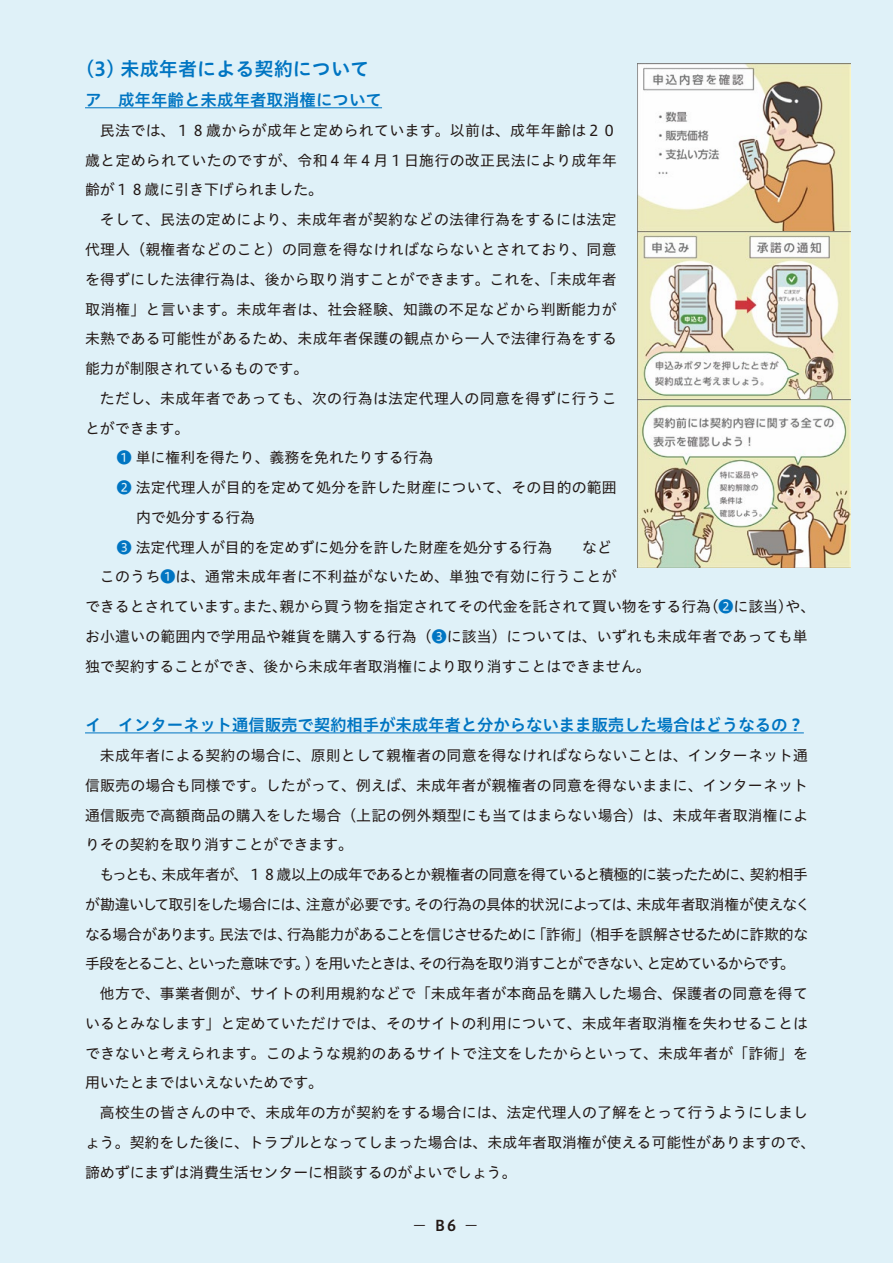
<style>
.page{position:relative;width:893px;height:1263px;background:#dff1f8}
.page>*{position:absolute;margin:0;border:0;box-sizing:border-box;transform-origin:0 0}
.t1{font:19.2px "Hiragino UD Sans Std W6";color:#0075c2}
.t2{font:16.5px "Hiragino UD Sans Std W6";letter-spacing:-.01em;color:#0075c2}
.t3{font:14.85px/29.7px "Hiragino UD Sans Std W4";letter-spacing:.015em;color:#221815}
.t4{font:14.85px "Koz Go Pr 6 N";color:#221815}
.s1{color:#0075c2}
.s2{font-family:"Hiragino UD Sans Std W6"}
</style>
<div class="page">
<hr style="left:85px;top:107px;width:297px;height:1px;background:#0075c2">
<hr style="left:85px;top:732px;width:719px;height:1px;background:#0075c2">
<img style="left:638px;top:64px;width:212px;height:503px">
<p class="t1" style="left:75px;top:54px;width:295px">（3) 未成年者による契約について</p>
<p class="t2" style="left:85px;top:87px;width:298px">ア　成年年齢と未成年者取消権について</p>
<p class="t3" style="left:85px;top:115px;width:533px">　民法では、１８歳からが成年と定められています。以前は、成年年齢は２０</p>
<p class="t3" style="left:85px;top:144px;width:533px">歳と定められていたのですが、令和４年４月１日施行の改正民法により成年年</p>
<p class="t3" style="left:85px;top:174px;width:240px">齢が１８歳に引き下げられました。</p>
<p class="t3" style="left:85px;top:204px;width:533px">　そして、民法の定めにより、未成年者が契約などの法律行為をするには法定</p>
<p class="t3" style="left:85px;top:234px;width:533px">代理人（親権者などのこと）の同意を得なければならないとされており、同意</p>
<p class="t3" style="left:85px;top:263px;width:533px">を得ずにした法律行為は、後から取り消すことができます。これを、「未成年者</p>
<p class="t3" style="left:85px;top:293px;width:533px">取消権」と言います。未成年者は、社会経験、知識の不足などから判断能力が</p>
<p class="t3" style="left:85px;top:323px;width:533px">未熟である可能性があるため、未成年者保護の観点から一人で法律行為をする</p>
<p class="t3" style="left:85px;top:353px;width:225px">能力が制限されているものです。</p>
<p class="t3" style="left:85px;top:382px;width:533px">　ただし、未成年者であっても、次の行為は法定代理人の同意を得ずに行うこ</p>
<p class="t3" style="left:85px;top:412px;width:106px">とができます。</p>
<p class="t3" style="left:117px;top:442px;width:318px"><span class="s1">❶</span> 単に権利を得たり、義務を免れたりする行為</p>
<p class="t3" style="left:117px;top:472px;width:501px"><span class="s1">❷</span> 法定代理人が目的を定めて処分を許した財産について、その目的の範囲</p>
<p class="t3" style="left:136px;top:502px;width:121px">内で処分する行為</p>
<p class="t3" style="left:117px;top:531px;width:497px"><span class="s1">❸</span> 法定代理人が目的を定めずに処分を許した財産を処分する行為　　など</p>
<p class="t3" style="left:85px;top:561px;width:533px">　このうち<span class="s1">❶</span>は、通常未成年者に不利益がないため、単独で有効に行うことが</p>
<p class="t3" style="left:85px;top:591px;width:732px">できるとされています。また、親から買う物を指定されてその代金を託されて買い物をする行為（<span class="s1">❷</span>に該当）や、</p>
<p class="t3" style="left:85px;top:621px;width:724px">お小遣いの範囲内で学用品や雑貨を購入する行為（<span class="s1">❸</span>に該当）については、いずれも未成年者であっても単</p>
<p class="t3" style="left:85px;top:650px;width:567px">独で契約することができ、後から未成年者取消権により取り消すことはできません。</p>
<p class="t2" style="left:85px;top:712px;width:720px">イ　インターネット通信販売で契約相手が未成年者と分からないまま販売した場合はどうなるの？</p>
<p class="t3" style="left:85px;top:740px;width:732px">　未成年者による契約の場合に、原則として親権者の同意を得なければならないことは、インターネット通信販売の場合も同様です。したがって、例えば、未成年者が親権者の同意を得ないままに、インターネット通信販売で高額商品の購入をした場合（上記の例外類型にも当てはまらない場合）は、未成年者取消権によりその契約を取り消すことができます。<br>　もっとも、未成年者が、１８歳以上の成年であるとか親権者の同意を得ていると積極的に装ったために、契約相手が勘違いして取引をした場合には、注意が必要です。その行為の具体的状況によっては、未成年者取消権が使えなくなる場合があります。民法では、行為能力があることを信じさせるために「詐術」（相手を誤解させるために詐欺的な手段をとること、といった意味です。）を用いたときは、その行為を取り消すことができない、と定めているからです。<br>　他方で、事業者側が、サイトの利用規約などで「未成年者が本商品を購入した場合、保護者の同意を得ているとみなします」と定めていただけでは、そのサイトの利用について、未成年者取消権を失わせることはできないと考えられます。このような規約のあるサイトで注文をしたからといって、未成年者が「詐術」を用いたとまではいえないためです。<br>　高校生の皆さんの中で、未成年の方が契約をする場合には、法定代理人の了解をとって行うようにしましょう。契約をした後に、トラブルとなってしまった場合は、未成年者取消権が使える可能性がありますので、諦めずにまずは消費生活センターに相談するのがよいでしょう。</p>
<p class="t4" style="left:412px;top:1217px;width:68px">－<span class="s2">B6</span>－</p>
</div>
